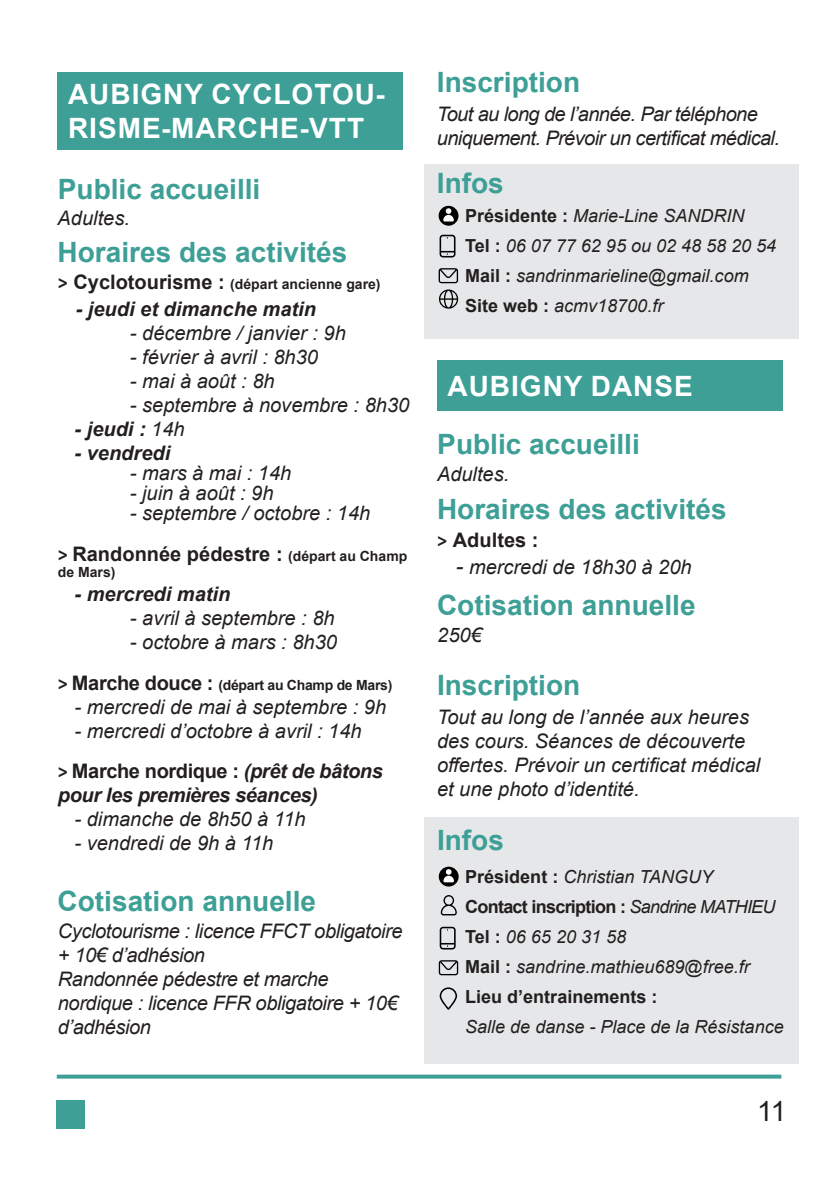
<style>
.page{position:relative;width:840px;height:1191px;background:#fff}
.page>*{position:absolute;margin:0;border:0;box-sizing:border-box;transform-origin:0 0}
.t1{font:700 28px "Arial";color:#3d9f96}
.t2{font:700 28px/33.6px "Arial";letter-spacing:.035em;color:#fff}
.t3{font:28px "Arial";color:#231f20}
.t4{font:italic 20px/24px "Arial";color:#231f20}
.t5{font:italic 20px/24px "Arial";letter-spacing:-.02em;color:#231f20}
.t6{font:italic 20px/24px "Arial";letter-spacing:-.03em;color:#231f20}
.t7{font:italic 700 20px "Arial";color:#231f20}
.t8{font:italic 700 20px/24px "Arial";letter-spacing:-.02em;color:#231f20}
.t9{font:700 20px "Arial";color:#231f20}
.t10{font:italic 18px/30px "Arial";color:#231f20}
.t11{font:700 14px "Arial";color:#231f20}
.t12{font:700 14px "Arial";letter-spacing:-.02em;color:#231f20}
.s1{font-family:"Calibri";font-size:20px}
.s2{font-size:20px}
.s3{font-weight:400}
.s4{font-family:"Calibri"}
.s5{font-size:14px}
.s6{font-family:"Calibri";font-style:normal}
.s7{font-style:normal}
.s8{font-weight:700;font-style:normal}
.s9{font-size:22px}
</style>
<div class="page">
<div style="left:424px;top:817px;width:374px;height:246px;background:#e6e7e9"></div>
<div style="left:424px;top:164px;width:374px;height:174px;background:#e6e7e9"></div>
<svg style="left:57px;top:1074px;width:723px;height:4px;background:#5bada6"></svg>
<div style="left:57px;top:1100px;width:28px;height:28px;background:#3d9f96"></div>
<div style="left:58px;top:72px;width:344px;height:78px;background:#3d9f96"></div>
<svg style="left:439px;top:235px;width:16px;height:22px"></svg>
<svg style="left:438px;top:268px;width:20px;height:15px"></svg>
<svg style="left:438px;top:206px;width:20px;height:20px"></svg>
<svg style="left:443px;top:208px;width:10px;height:13px"></svg>
<svg style="left:439px;top:289px;width:19px;height:20px"></svg>
<div style="left:437px;top:360px;width:344px;height:51px;background:#3d9f96"></div>
<svg style="left:440px;top:895px;width:16px;height:20px"></svg>
<svg style="left:439px;top:926px;width:16px;height:23px"></svg>
<svg style="left:438px;top:960px;width:20px;height:15px"></svg>
<svg style="left:439px;top:987px;width:18px;height:22px"></svg>
<svg style="left:438px;top:866px;width:20px;height:20px"></svg>
<svg style="left:443px;top:869px;width:10px;height:13px"></svg>
<p class="t2" style="left:68px;top:78px;width:318px">AUBIGNY CYCLOTOU-<br>RISME-MARCHE-VTT</p>
<p class="t1" style="left:58px;top:169px;width:204px">Public accueilli</p>
<p class="t4" style="left:58px;top:206px;width:74px">Adultes.</p>
<p class="t1" style="left:58px;top:233px;width:291px">Horaires des activités</p>
<p class="t11" style="left:58px;top:274px;width:324px"><span class="s1">&gt;</span> <span class="s2">Cyclotourisme :</span> (départ ancienne gare)</p>
<p class="t7" style="left:76px;top:295px;width:242px">- jeudi et dimanche matin</p>
<p class="t4" style="left:130px;top:321px;width:217px">- décembre / janvier : 9h</p>
<p class="t4" style="left:130px;top:345px;width:189px">- février à avril : 8h30</p>
<p class="t4" style="left:130px;top:369px;width:146px">- mai à août : 8h</p>
<p class="t4" style="left:130px;top:393px;width:281px">- septembre à novembre : 8h30</p>
<p class="t7" style="left:74px;top:415px;width:112px">- jeudi : <span class="s3">14h</span></p>
<p class="t7" style="left:74px;top:439px;width:97px">- vendredi</p>
<p class="t4" style="left:130px;top:461px;width:163px">- mars à mai : 14h</p>
<p class="t4" style="left:130px;top:481px;width:145px">- juin à août : 9h</p>
<p class="t4" style="left:130px;top:501px;width:242px">- septembre / octobre : 14h</p>
<p class="t9" style="left:58px;top:539px;width:351px"><span class="s4">&gt;</span> Randonnée pédestre : <span class="s5">(départ au Champ</span></p>
<p class="t11" style="left:58px;top:562px;width:59px">de Mars)</p>
<p class="t7" style="left:74px;top:581px;width:157px">- mercredi matin</p>
<p class="t4" style="left:130px;top:606px;width:206px">- avril à septembre : 8h</p>
<p class="t4" style="left:130px;top:630px;width:208px">- octobre à mars : 8h30</p>
<p class="t12" style="left:58px;top:675px;width:336px"><span class="s1">&gt;</span> <span class="s2">Marche douce :</span> (départ au Champ de Mars)</p>
<p class="t4" style="left:75px;top:695px;width:313px">- mercredi de mai à septembre : 9h</p>
<p class="t4" style="left:75px;top:719px;width:288px">- mercredi d’octobre à avril : 14h</p>
<p class="t8" style="left:58px;top:760px;width:326px"><span class="s6">&gt;</span> <span class="s7">Marche nordique :</span> (prêt de bâtons pour les premières séances)</p>
<p class="t4" style="left:75px;top:807px;width:232px">- dimanche de 8h50 à 11h</p>
<p class="t4" style="left:75px;top:831px;width:200px">- vendredi de 9h à 11h</p>
<p class="t1" style="left:58px;top:881px;width:260px">Cotisation annuelle</p>
<p class="t5" style="left:58px;top:919px;width:346px">Cyclotourisme : licence FFCT obligatoire + 10€ d’adhésion</p>
<p class="t5" style="left:58px;top:967px;width:341px">Randonnée pédestre et marche nordique : licence FFR obligatoire + 10€ d’adhésion</p>
<p class="t1" style="left:436px;top:63px;width:145px">Inscription</p>
<p class="t6" style="left:436px;top:102px;width:344px">Tout au long de l’année. Par téléphone uniquement. Prévoir un certificat médical.</p>
<p class="t1" style="left:436px;top:163px;width:68px">Infos</p>
<p class="t10" style="left:465px;top:201px;width:281px"><span class="s8">Présidente :</span> Marie-Line SANDRIN</p>
<p class="t10" style="left:465px;top:231px;width:312px"><span class="s8">Tel :</span> 06 07 77 62 95 ou 02 48 58 20 54</p>
<p class="t10" style="left:465px;top:261px;width:285px"><span class="s8">Mail :</span> sandrinmarieline@gmail.com</p>
<p class="t10" style="left:465px;top:291px;width:200px"><span class="s8">Site web :</span> acmv18700.fr</p>
<p class="t2" style="left:447px;top:369px;width:247px">AUBIGNY DANSE</p>
<p class="t1" style="left:437px;top:424px;width:204px">Public accueilli</p>
<p class="t4" style="left:437px;top:462px;width:74px">Adultes.</p>
<p class="t1" style="left:437px;top:490px;width:291px">Horaires des activités</p>
<p class="t9" style="left:437px;top:526px;width:103px"><span class="s4">&gt;</span> Adultes :</p>
<p class="t4" style="left:455px;top:555px;width:237px"><span class="s9">-</span> mercredi de 18h30 à 20h</p>
<p class="t1" style="left:437px;top:585px;width:260px">Cotisation annuelle</p>
<p class="t4" style="left:437px;top:623px;width:46px">250€</p>
<p class="t1" style="left:437px;top:665px;width:145px">Inscription</p>
<p class="t4" style="left:437px;top:705px;width:324px">Tout au long de l’année aux heures des cours. Séances de découverte offertes. Prévoir un certificat médical et une photo d’identité.</p>
<p class="t1" style="left:437px;top:820px;width:68px">Infos</p>
<p class="t10" style="left:465px;top:861px;width:249px"><span class="s8">Président :</span> Christian TANGUY</p>
<p class="t10" style="left:465px;top:891px;width:312px"><span class="s8">Contact inscription :</span> Sandrine MATHIEU<br><span class="s8">Tel :</span> 06 65 20 31 58</p>
<p class="t10" style="left:465px;top:951px;width:286px"><span class="s8">Mail :</span> sandrine.mathieu689@free.fr</p>
<p class="t10" style="left:465px;top:981px;width:320px"><span class="s8">Lieu d’entrainements :<br></span>Salle de danse - Place de la Résistance</p>
<p class="t3" style="left:756px;top:1091px;width:31px">11</p>
</div>
